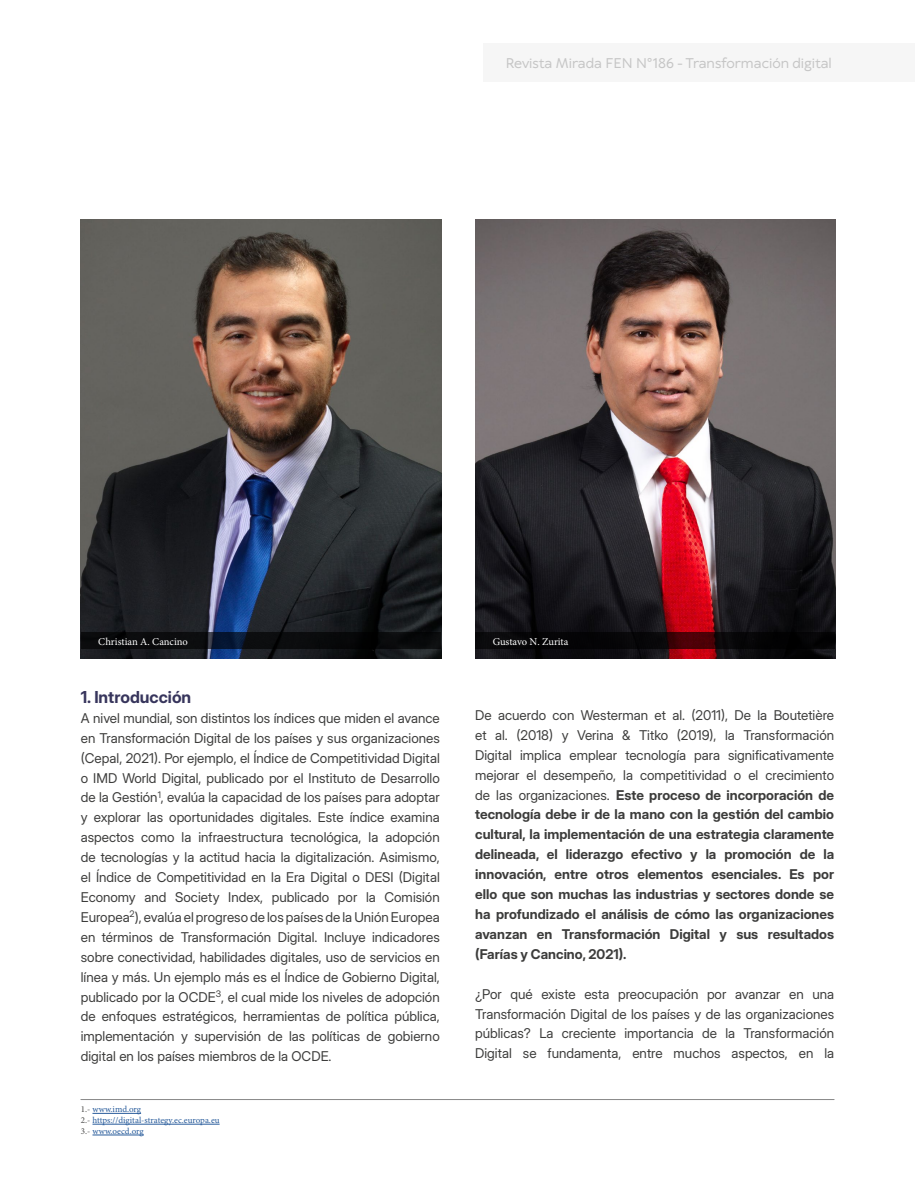
<style>
.page{position:relative;width:915px;height:1191px;background:#fff}
.page>*{position:absolute;margin:0;border:0;box-sizing:border-box;transform-origin:0 0}
.t1{font:700 16.5px "Inter Display";color:#37355c}
.t2{font:13.5px/20px "Inter Display";color:#3c3c3b;text-align:justify}
.t3{font:700 13.5px/20px "Inter Display";color:#3c3c3b;text-align:justify}
.t4{font:500 13.5px "TT Wellingtons";color:#c6c6c6}
.t5{font:10.5px "Minion Pro";letter-spacing:-.005em;color:#fff}
.t6{font:9px/10.8px "Minion Pro";color:#275b9b}
.s1{color:#4a4a49}
.s2{font-weight:400}
</style>
<div class="page">
<img style="left:475px;top:219px;width:360px;height:439px">
<img style="left:81px;top:219px;width:360px;height:439px">
<svg style="left:475px;top:632px;width:359px;height:17px;background:#0e0407"></svg>
<svg style="left:81px;top:632px;width:359px;height:17px;background:#090c10"></svg>
<hr style="left:92px;top:1113px;width:49px;height:1px;background:#275b9b">
<hr style="left:92px;top:1123px;width:127px;height:1px;background:#275b9b">
<hr style="left:92px;top:1134px;width:52px;height:1px;background:#275b9b">
<hr style="left:81px;top:1099px;width:752px;height:1px;background:#878787">
<div style="left:483px;top:44px;width:431px;height:38px;background:#f6f6f6"></div>
<p class="t4" style="left:505px;top:53px;width:327px">Revista Mirada FEN N°186 - Transformación digital</p>
<p class="t5" style="left:98px;top:634px;width:91px">Christian A. Cancino</p>
<p class="t5" style="left:492px;top:634px;width:77px">Gustavo N. Zurita</p>
<p class="t1" style="left:81px;top:684px;width:112px">1. Introducción</p>
<p class="t2" style="left:81px;top:707px;width:360px">A nivel mundial, son distintos los índices que miden el avance en Transformación Digital de los países y sus organizaciones (Cepal, 2021). Por ejemplo, el Índice de Competitividad Digital o IMD World Digital, publicado por el Instituto de Desarrollo de la Gestión<sup>1</sup>, evalúa la capacidad de los países para adoptar y explorar las oportunidades digitales. Este índice examina aspectos como la infraestructura tecnológica, la adopción de tecnologías y la actitud hacia la digitalización. Asimismo, el Índice de Competitividad en la Era Digital o DESI (Digital Economy and Society Index, publicado por la Comisión Europea<sup>2</sup>), evalúa el progreso de los países de la Unión Europea en términos de Transformación Digital. Incluye indicadores sobre conectividad, habilidades digitales, uso de servicios en línea y más. Un ejemplo más es el Índice de Gobierno Digital, publicado por la OCDE<sup>3</sup>, el cual mide los niveles de adopción de enfoques estratégicos, herramientas de política pública, implementación y supervisión de las políticas de gobierno digital en los países miembros de la OCDE.</p>
<p class="t6" style="left:81px;top:1104px;width:140px"><span class="s1">1.-</span> www.imd.org<br><span class="s1">2.-</span> https://digital-strategy.ec.europa.eu<br><span class="s1">3.-</span> www.oecd.org</p>
<p class="t3" style="left:475px;top:704px;width:360px"><span class="s2">De acuerdo con Westerman et al. (2011), De la Boutetière et al. (2018) y Verina &amp; Titko (2019), la Transformación Digital implica emplear tecnología para significativamente mejorar el desempeño, la competitividad o el crecimiento de las organizaciones.</span> Este proceso de incorporación de tecnología debe ir de la mano con la gestión del cambio cultural, la implementación de una estrategia claramente delineada, el liderazgo efectivo y la promoción de la innovación, entre otros elementos esenciales. Es por ello que son muchas las industrias y sectores donde se ha profundizado el análisis de cómo las organizaciones avanzan en Transformación Digital y sus resultados (Farías y Cancino, 2021).</p>
<p class="t2" style="left:475px;top:983px;width:360px">¿Por qué existe esta preocupación por avanzar en una Transformación Digital de los países y de las organizaciones públicas? La creciente importancia de la Transformación Digital se fundamenta, entre muchos aspectos, en la</p>
</div>
